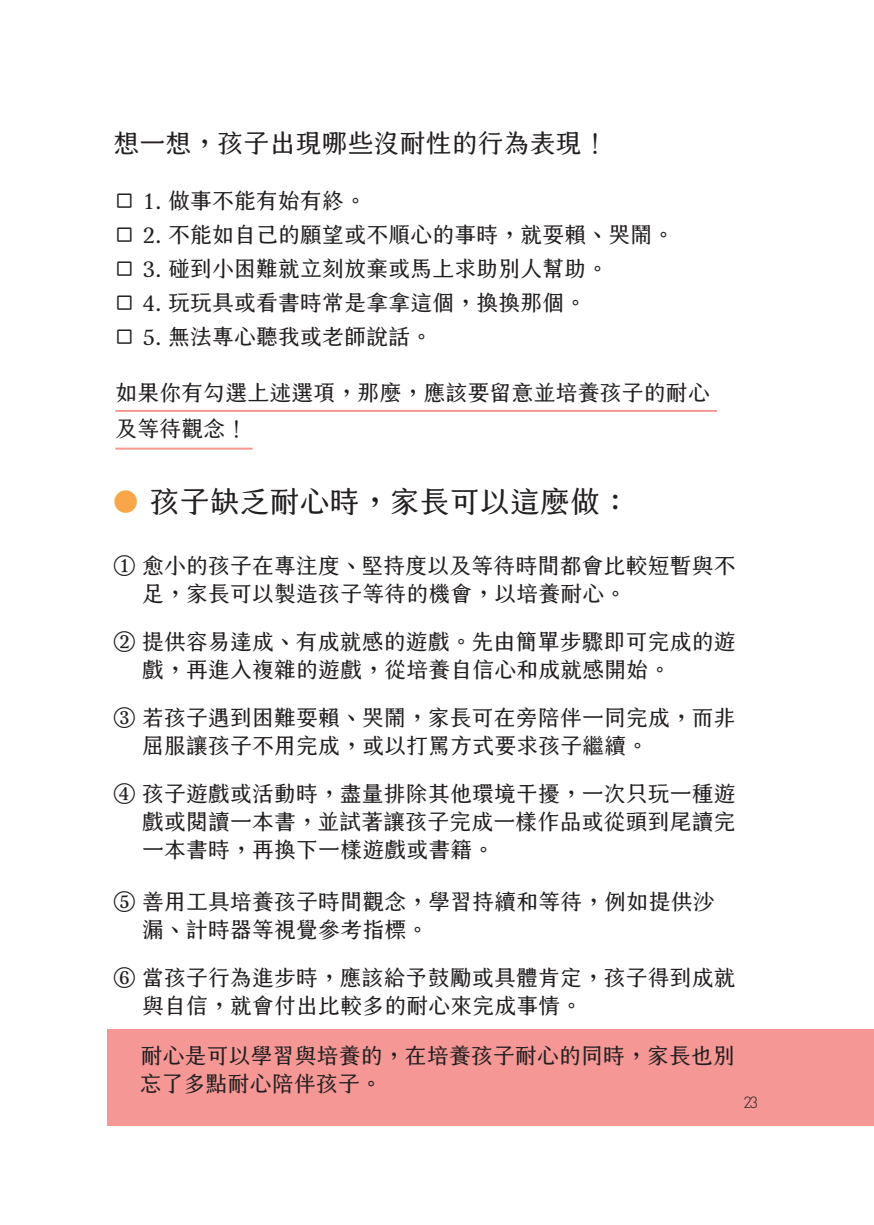
<style>
.page{position:relative;width:874px;height:1225px;background:#fff}
.page>*{position:absolute;margin:0;border:0;box-sizing:border-box;transform-origin:0 0}
.t1{font:30px "creamfont 1.0 Regular";color:#231f20}
.t2{font:26px "creamfont 1.0 Regular";color:#231f20}
.t3{font:22px/36px "creamfont 1.0 Regular";color:#231f20}
.t4{font:300 16px "DIN Pro";color:#231f20}
.s1{color:#f9a64a}
.s2{color:#f59795}
</style>
<div class="page">
<div style="left:108px;top:1028px;width:765px;height:97px;background:#f59795"></div>
<hr style="left:115px;top:410px;width:601px;height:2px;background:#f59795">
<hr style="left:115px;top:447px;width:137px;height:2px;background:#f59795">
<p class="t2" style="left:113px;top:120px;width:495px">想一想，孩子出現哪些沒耐性的行為表現！</p>
<p class="t3" style="left:113px;top:180px;width:254px">□ 1. 做事不能有始有終。</p>
<p class="t3" style="left:113px;top:214px;width:562px">□ 2. 不能如自己的願望或不順心的事時，就耍賴、哭鬧。</p>
<p class="t3" style="left:113px;top:248px;width:496px">□ 3. 碰到小困難就立刻放棄或馬上求助別人幫助。</p>
<p class="t3" style="left:113px;top:282px;width:474px">□ 4. 玩玩具或看書時常是拿拿這個，換換那個。</p>
<p class="t3" style="left:113px;top:316px;width:320px">□ 5. 無法專心聽我或老師說話。</p>
<p class="t3" style="left:115px;top:372px;width:595px">如果你有勾選上述選項，那麼，應該要留意並培養孩子的耐心及等待觀念！</p>
<p class="t1" style="left:111px;top:474px;width:521px"><span class="s1">●</span> 孩子缺乏耐心時，家長可以這麼做：</p>
<p class="t3" style="left:113px;top:544px;width:623px">① 愈小的孩子在專注度、堅持度以及等待時間都會比較短暫與不</p>
<p class="t3" style="left:142px;top:572px;width:486px">足，家長可以製造孩子等待的機會，以培養耐心。</p>
<p class="t3" style="left:113px;top:620px;width:623px">② 提供容易達成、有成就感的遊戲。先由簡單步驟即可完成的遊</p>
<p class="t3" style="left:142px;top:648px;width:529px">戲，再進入複雜的遊戲，從培養自信心和成就感開始。</p>
<p class="t3" style="left:113px;top:696px;width:623px">③ 若孩子遇到困難耍賴、哭鬧，家長可在旁陪伴一同完成，而非</p>
<p class="t3" style="left:142px;top:724px;width:508px">屈服讓孩子不用完成，或以打罵方式要求孩子繼續。</p>
<p class="t3" style="left:113px;top:772px;width:623px">④ 孩子遊戲或活動時，盡量排除其他環境干擾，一次只玩一種遊</p>
<p class="t3" style="left:142px;top:800px;width:595px">戲或閱讀一本書，並試著讓孩子完成一樣作品或從頭到尾讀完</p>
<p class="t3" style="left:142px;top:828px;width:353px">一本書時，再換下一樣遊戲或書籍。</p>
<p class="t3" style="left:113px;top:880px;width:602px">⑤ 善用工具培養孩子時間觀念，學習持續和等待，例如提供沙</p>
<p class="t3" style="left:142px;top:908px;width:287px">漏、計時器等視覺參考指標。</p>
<p class="t3" style="left:113px;top:956px;width:623px">⑥ 當孩子行為進步時，應該給予鼓勵或具體肯定，孩子得到成就</p>
<p class="t3" style="left:142px;top:984px;width:441px">與自信，就會付出比較多的耐心來完成事情。</p>
<p class="t3" style="left:112px;top:1034px;width:624px"><span class="s2">●</span> 耐心是可以學習與培養的，在培養孩子耐心的同時，家長也別</p>
<p class="t3" style="left:140px;top:1062px;width:243px">忘了多點耐心陪伴孩子。</p>
<p class="t4" style="left:743px;top:1091px;width:16px">23</p>
</div>
